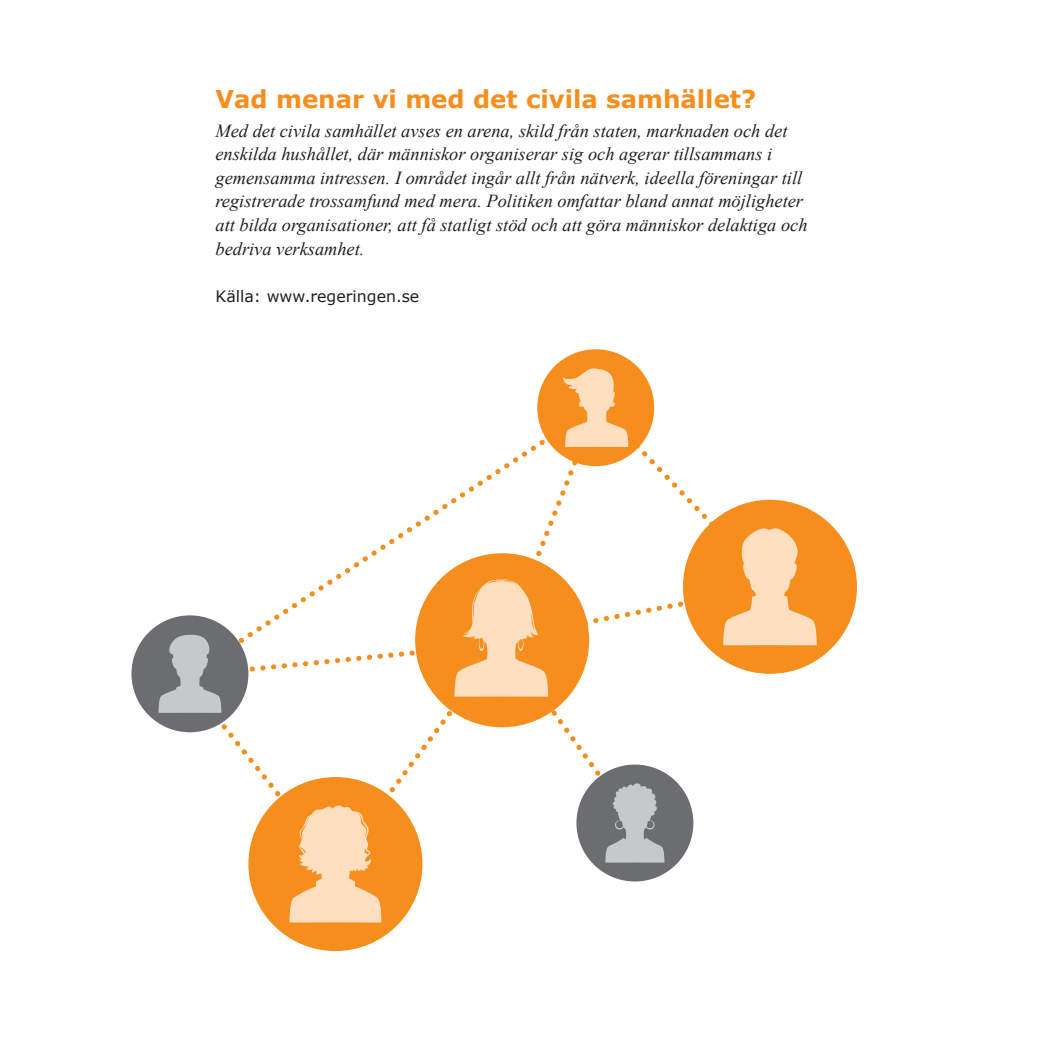
<style>
.page{position:relative;width:1042px;height:1042px;background:#fff}
.page>*{position:absolute;margin:0;border:0;box-sizing:border-box;transform-origin:0 0}
.RUBRIK_3{font:700 24.5px "Verdana";color:#f68e1e}
.BRÖD{font:italic 18.38px/23.6px "Times New Roman";color:#231f20}
.BRÖD-2{font:15.75px "Verdana";color:#231f20}
</style>
<div class="page">
<div style="left:131px;top:615px;width:117px;height:117px;background:#6c6d70;border-radius:50%"></div>
<div style="left:248px;top:777px;width:174px;height:174px;background:#f68e1e;border-radius:50%"></div>
<div style="left:537px;top:349px;width:117px;height:117px;background:#f68e1e;border-radius:50%"></div>
<div style="left:683px;top:500px;width:174px;height:174px;background:#f68e1e;border-radius:50%"></div>
<svg style="left:158px;top:368px;width:659px;height:554px"></svg>
<p class="RUBRIK_3" style="left:215px;top:83px;width:542px">Vad menar vi med det civila samhället?</p>
<p class="BRÖD" style="left:215px;top:118px;width:593px">Med det civila samhället avses en arena, skild från staten, marknaden och det enskilda hushållet, där människor organiserar sig och agerar tillsammans i gemensamma intressen. I området ingår allt från nätverk, ideella föreningar till registrerade trossamfund med mera. Politiken omfattar bland annat möjligheter att bilda organisationer, att få statligt stöd och att göra människor delaktiga och bedriva verksamhet.</p>
<p class="BRÖD-2" style="left:215px;top:286px;width:205px">Källa: www.regeringen.se</p>
</div>
